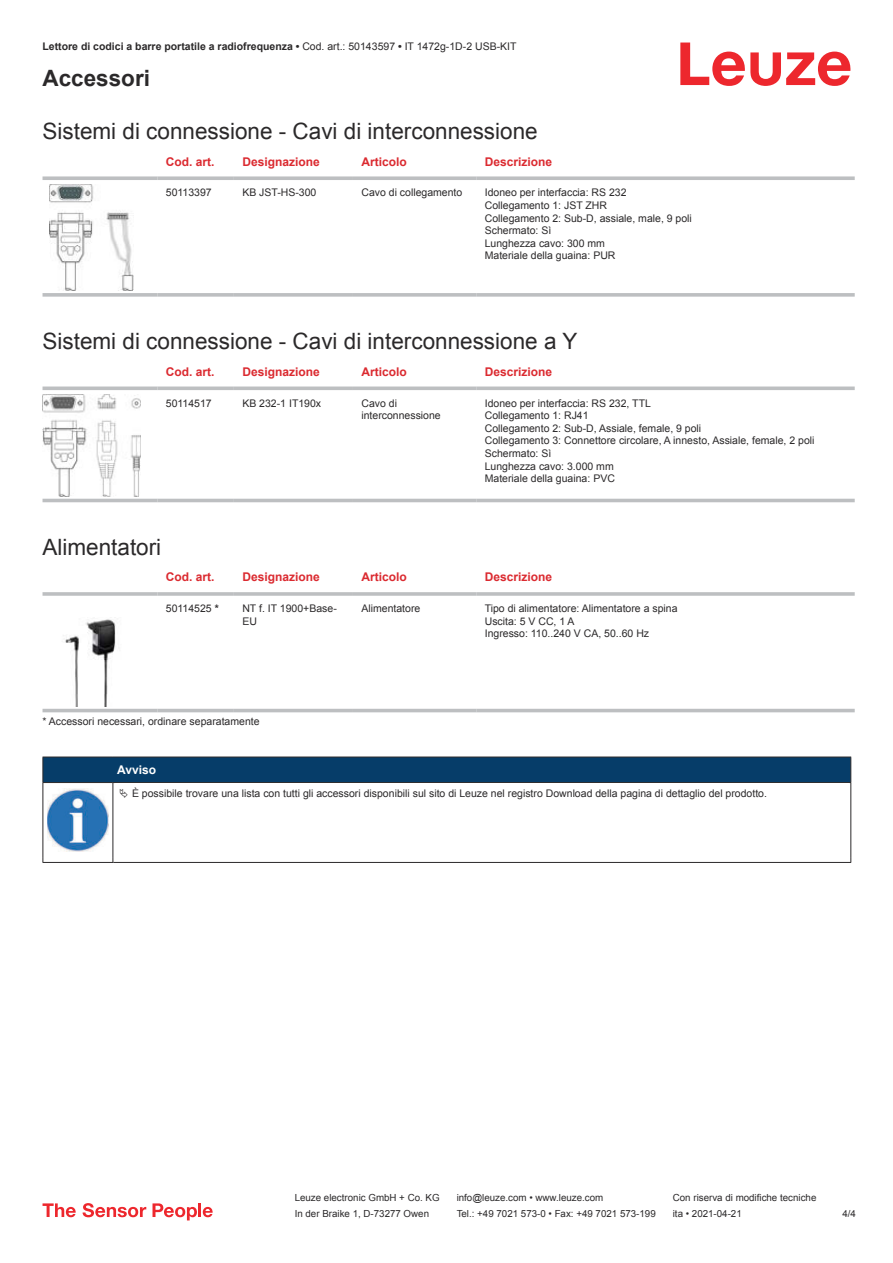
<style>
.page{position:relative;width:893px;height:1263px;background:#fff}
.page>*{position:absolute;margin:0;border:0;box-sizing:border-box;transform-origin:0 0}
.t1{font:22.5px "Arial";color:#2b292a}
.t2{font:700 22.5px "Arial";color:#2b292a}
.t3{font:700 12px "Arial";color:#db2a30}
.t4{font:700 12px "Arial";color:#fff}
.t5{font:10.5px/12.6px "Arial";color:#2b292a}
.t6{font:700 10.5px "Arial";color:#2b292a}
.t7{font:9.75px "Arial";color:#2b292a}
.s1{font-weight:400}
.s2{font-weight:700}
</style>
<div class="page">
<svg style="left:680px;top:43px;width:170px;height:43px"></svg>
<svg style="left:43px;top:176px;width:114px;height:4px"></svg>
<svg style="left:157px;top:176px;width:77px;height:4px"></svg>
<svg style="left:234px;top:176px;width:119px;height:4px"></svg>
<svg style="left:353px;top:176px;width:123px;height:4px"></svg>
<svg style="left:476px;top:176px;width:379px;height:4px;background:#c4c6c8"></svg>
<svg style="left:43px;top:293px;width:114px;height:4px"></svg>
<svg style="left:157px;top:293px;width:77px;height:4px"></svg>
<svg style="left:234px;top:293px;width:119px;height:4px"></svg>
<svg style="left:353px;top:293px;width:123px;height:4px"></svg>
<svg style="left:476px;top:293px;width:379px;height:4px;background:#c3c5c7"></svg>
<img style="left:49px;top:184px;width:84px;height:107px">
<svg style="left:43px;top:400px;width:812px;height:103px"></svg>
<svg style="left:43px;top:386px;width:114px;height:4px"></svg>
<svg style="left:157px;top:386px;width:77px;height:4px"></svg>
<svg style="left:234px;top:386px;width:119px;height:4px"></svg>
<svg style="left:353px;top:386px;width:123px;height:4px"></svg>
<svg style="left:476px;top:386px;width:379px;height:4px;background:#c5c7c9"></svg>
<hr style="left:43px;top:499px;width:114px;height:3px;background:#bdbfc1">
<hr style="left:157px;top:499px;width:77px;height:3px;background:#bdbfc1">
<hr style="left:234px;top:499px;width:119px;height:3px;background:#bdbfc1">
<hr style="left:353px;top:499px;width:123px;height:3px;background:#bdbfc1">
<hr style="left:476px;top:499px;width:379px;height:3px;background:#bdbfc1">
<img style="left:43px;top:394px;width:97px;height:102px">
<svg style="left:43px;top:706px;width:812px;height:7px"></svg>
<hr style="left:43px;top:592px;width:114px;height:4px;background:#bdbfc1">
<hr style="left:157px;top:592px;width:77px;height:4px;background:#c8cacb">
<hr style="left:234px;top:592px;width:119px;height:4px;background:#c3c5c6">
<hr style="left:353px;top:592px;width:123px;height:4px;background:#bdbfc1">
<hr style="left:476px;top:592px;width:379px;height:4px;background:#c8cacb">
<hr style="left:43px;top:709px;width:114px;height:3px;background:#bdbfc1">
<hr style="left:157px;top:709px;width:77px;height:3px;background:#bdbfc1">
<hr style="left:234px;top:709px;width:119px;height:3px;background:#bdbfc1">
<hr style="left:353px;top:709px;width:123px;height:3px;background:#bdbfc1">
<hr style="left:476px;top:709px;width:379px;height:3px;background:#bdbfc1">
<img style="left:63px;top:619px;width:53px;height:87px">
<svg style="left:44px;top:783px;width:806px;height:79px"></svg>
<hr style="left:43px;top:782px;width:70px;height:1px;background:#2b292a">
<div style="left:43px;top:757px;width:808px;height:25px;background:#063d69"></div>
<hr style="left:113px;top:782px;width:738px;height:1px;background:#2b292a">
<hr style="left:43px;top:783px;width:1px;height:75px;background:#2b292a">
<hr style="left:113px;top:783px;width:1px;height:75px;background:#2b292a">
<hr style="left:850px;top:783px;width:1px;height:75px;background:#2b292a">
<hr style="left:43px;top:862px;width:70px;height:1px;background:#2b292a">
<hr style="left:113px;top:862px;width:738px;height:1px;background:#2b292a">
<img style="left:47px;top:789px;width:61px;height:63px">
<div style="left:115px;top:783px;width:734px;height:21px;background:#fff"></div>
<svg style="left:43px;top:1203px;width:33px;height:14px"></svg>
<svg style="left:83px;top:1203px;width:63px;height:14px"></svg>
<svg style="left:153px;top:1203px;width:44px;height:17px"></svg>
<hr style="left:198px;top:1203px;width:3px;height:14px;background:#ed272d">
<svg style="left:203px;top:1207px;width:10px;height:10px"></svg>
<p class="t6" style="left:43px;top:43px;width:475px">Lettore di codici a barre portatile a radiofrequenza • <span class="s1">Cod. art.: 50143597</span> • <span class="s1">IT 1472g-1D-2 USB-KIT</span></p>
<h1 class="t2" style="left:43px;top:70px;width:109px">Accessori</h1>
<h1 class="t1" style="left:43px;top:123px;width:497px">Sistemi di connessione - Cavi di interconnessione</h1>
<p class="t3" style="left:166px;top:157px;width:50px">Cod. art.</p>
<p class="t3" style="left:242px;top:157px;width:79px">Designazione</p>
<p class="t3" style="left:361px;top:157px;width:47px">Articolo</p>
<p class="t3" style="left:485px;top:157px;width:69px">Descrizione</p>
<p class="t5" style="left:166px;top:187px;width:47px">50113397</p>
<p class="t5" style="left:242px;top:187px;width:76px">KB JST-HS-300</p>
<p class="t5" style="left:361px;top:187px;width:102px">Cavo di collegamento</p>
<p class="t5" style="left:485px;top:187px;width:209px">Idoneo per interfaccia: RS 232<br>Collegamento 1: JST ZHR<br>Collegamento 2: Sub-D, assiale, male, 9 poli<br>Schermato: Sì<br>Lunghezza cavo: 300 mm<br>Materiale della guaina: PUR</p>
<h1 class="t1" style="left:43px;top:333px;width:536px">Sistemi di connessione - Cavi di interconnessione a Y</h1>
<p class="t3" style="left:166px;top:367px;width:50px">Cod. art.</p>
<p class="t3" style="left:242px;top:367px;width:79px">Designazione</p>
<p class="t3" style="left:361px;top:367px;width:47px">Articolo</p>
<p class="t3" style="left:485px;top:367px;width:69px">Descrizione</p>
<p class="t5" style="left:166px;top:397px;width:47px">50114517</p>
<p class="t5" style="left:242px;top:397px;width:80px">KB 232-1 IT190x</p>
<p class="t5" style="left:361px;top:397px;width:81px">Cavo di interconnessione</p>
<p class="t5" style="left:485px;top:397px;width:331px">Idoneo per interfaccia: RS 232, TTL<br>Collegamento 1: RJ41<br>Collegamento 2: Sub-D, Assiale, female, 9 poli<br>Collegamento 3: Connettore circolare, A innesto, Assiale, female, 2 poli Schermato: Sì<br>Lunghezza cavo: 3.000 mm<br>Materiale della guaina: PVC</p>
<h1 class="t1" style="left:43px;top:539px;width:120px">Alimentatori</h1>
<p class="t3" style="left:166px;top:573px;width:50px">Cod. art.</p>
<p class="t3" style="left:242px;top:573px;width:79px">Designazione</p>
<p class="t3" style="left:361px;top:573px;width:47px">Articolo</p>
<p class="t3" style="left:485px;top:573px;width:69px">Descrizione</p>
<p class="t5" style="left:166px;top:603px;width:54px">50114525 <span class="s2">*</span></p>
<p class="t5" style="left:242px;top:603px;width:96px">NT f. IT 1900+Base-<br>EU</p>
<p class="t5" style="left:361px;top:603px;width:60px">Alimentatore</p>
<p class="t5" style="left:485px;top:603px;width:194px">Tipo di alimentatore: Alimentatore a spina<br>Uscita: 5 V CC, 1 A<br>Ingresso: 110..240 V CA, 50..60 Hz</p>
<p class="t5" style="left:43px;top:716px;width:219px">* Accessori necessari, ordinare separatamente</p>
<p class="t4" style="left:117px;top:765px;width:40px">Avviso</p>
<p class="t5" style="left:132px;top:788px;width:636px">È possibile trovare una lista con tutti gli accessori disponibili sul sito di Leuze nel registro Download della pagina di dettaglio del prodotto.</p>
<p class="t7" style="left:295px;top:1194px;width:146px">Leuze electronic GmbH + Co. KG</p>
<p class="t7" style="left:457px;top:1194px;width:148px">info@leuze.com • www.leuze.com</p>
<p class="t7" style="left:673px;top:1194px;width:145px">Con riserva di modifiche tecniche</p>
<p class="t7" style="left:295px;top:1210px;width:136px">In der Braike 1, D-73277 Owen</p>
<p class="t7" style="left:457px;top:1210px;width:201px">Tel.: +49 7021 573-0 • Fax: +49 7021 573-199</p>
<p class="t7" style="left:673px;top:1210px;width:70px">ita • 2021-04-21</p>
<p class="t7" style="left:842px;top:1210px;width:15px">4 /4</p>
</div>
